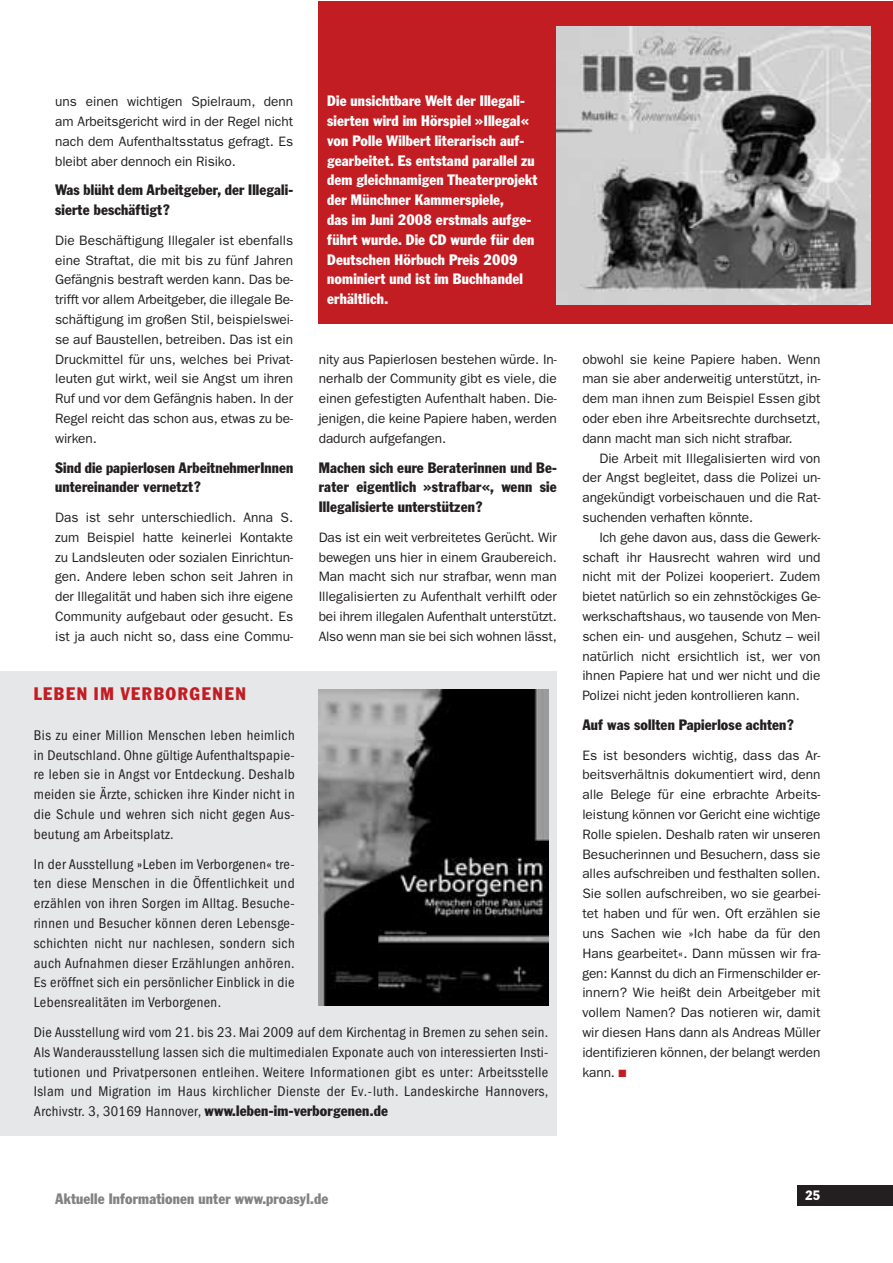
<style>
.page{position:relative;width:893px;height:1263px;background:#fff}
.page>*{position:absolute;margin:0;border:0;box-sizing:border-box;transform-origin:0 0}
.t1{font:18px "Franklin ATF Condensed BQ";letter-spacing:.1em;color:#c21d23}
.t2{font:15px/19.8px "Franklin ATF Condensed BQ";letter-spacing:.01em;color:#fff}
.t3{font:15px/19.8px "Franklin ATF Condensed BQ";letter-spacing:.01em;color:#231f20}
.t4{font:15px "Franklin ATF Condensed BQ";letter-spacing:.01em;color:#808284}
.t5{font:condensed 14.55px/19.8px "Franklin Gothic LT";letter-spacing:.025em;color:#231f20;text-align:justify}
.t6{font:13.65px/19.8px "Franklin Gothic LT";letter-spacing:-.005em;color:#231f20;text-align:justify}
.t7{font:13.5px "Franklin ATF Condensed BQ";color:#fff}
.s1{font-family:"Franklin Gothic LT";font-stretch:condensed;font-size:14.55px}
.s2{color:#c21d23}
</style>
<div class="page">
<div style="left:319px;top:1px;width:574px;height:323px;background:#c21d23"></div>
<div style="left:797px;top:1185px;width:96px;height:21px;background:#231f20"></div>
<img style="left:557px;top:27px;width:314px;height:277px">
<div style="left:0;top:672px;width:557px;height:464px;background:#e6e7e8"></div>
<img style="left:319px;top:689px;width:229px;height:317px">
<p class="t6" style="left:55px;top:93px;width:240px">uns einen wichtigen Spielraum, denn am Arbeitsgericht wird in der Regel nicht nach dem Aufenthaltsstatus gefragt. Es bleibt aber dennoch ein Risiko.</p>
<p class="t3" style="left:55px;top:182px;width:240px">Was blüht dem Arbeitgeber, der Illegali&shy;sierte beschäftigt?</p>
<p class="t6" style="left:55px;top:232px;width:240px">Die Beschäftigung Illegaler ist ebenfalls eine Straftat, die mit bis zu fünf Jahren Gefängnis bestraft werden kann. Das be&shy;trifft vor allem Arbeitgeber, die illegale Be&shy;schäftigung im großen Stil, beispielswei&shy;se auf Baustellen, betreiben. Das ist ein Druckmittel für uns, welches bei Privat&shy;leuten gut wirkt, weil sie Angst um ihren Ruf und vor dem Gefängnis haben. In der Regel reicht das schon aus, etwas zu be&shy;wirken.</p>
<p class="t3" style="left:55px;top:459px;width:240px">Sind die papierlosen ArbeitnehmerInnen untereinander vernetzt?</p>
<p class="t6" style="left:55px;top:509px;width:240px">Das ist sehr unterschiedlich. Anna S. zum Beispiel hatte keinerlei Kontakte zu Landsleuten oder sozialen Einrichtun&shy;gen. Andere leben schon seit Jahren in der Illegalität und haben sich ihre eigene Community aufgebaut oder gesucht. Es ist ja auch nicht so, dass eine Commu-</p>
<p class="t2" style="left:327px;top:92px;width:212px">Die unsichtbare Welt der Illegali&shy;sierten wird im Hörspiel »Illegal« von Polle Wilbert literarisch auf&shy;gearbeitet. Es entstand parallel zu dem gleichnamigen Theaterprojekt der Münchner Kammerspiele,<br>das im Juni 2008 erstmals aufge&shy;führt wurde. Die CD wurde für den<br>Deutschen Hörbuch Preis 2009 nominiert und ist im Buchhandel erhältlich.</p>
<p class="t6" style="left:319px;top:350px;width:240px">nity aus Papierlosen bestehen würde. In&shy;nerhalb der Community gibt es viele, die einen gefestigten Aufenthalt haben. Die&shy;jenigen, die keine Papiere haben, werden dadurch aufgefangen.</p>
<p class="t3" style="left:319px;top:459px;width:240px;text-align:justify">Machen sich eure Beraterinnen und Be&shy;rater eigentlich »strafbar«, wenn sie Illegalisierte unterstützen?</p>
<p class="t6" style="left:319px;top:529px;width:240px">Das ist ein weit verbreitetes Gerücht. Wir bewegen uns hier in einem Graubereich.<br>Man macht sich nur strafbar, wenn man Illegalisierten zu Aufenthalt verhilft oder bei ihrem illegalen Aufenthalt unterstützt.<br>Also wenn man sie bei sich wohnen lässt,</p>
<h1 class="t1" style="left:34px;top:687px;width:214px">LEBEN IM VERBORGENEN</h1>
<p class="t5" style="left:34px;top:726px;width:262px">Bis zu einer Million Menschen leben heimlich in Deutschland. Ohne gültige Aufenthaltspapie&shy;re leben sie in Angst vor Entdeckung. Deshalb meiden sie Ärzte, schicken ihre Kinder nicht in die Schule und wehren sich nicht gegen Aus&shy;beutung am Arbeitsplatz.</p>
<p class="t5" style="left:34px;top:855px;width:262px">In der Ausstellung »Leben im Verborgenen« tre&shy;ten diese Menschen in die Öffentlichkeit und erzählen von ihren Sorgen im Alltag. Besuche&shy;rinnen und Besucher können deren Lebensge&shy;schichten nicht nur nachlesen, sondern sich auch Aufnahmen dieser Erzählungen anhören.<br>Es eröffnet sich ein persönlicher Einblick in die Lebensrealitäten im Verborgenen.</p>
<p class="t5" style="left:34px;top:1023px;width:516px">Die Ausstellung wird vom 21. bis 23. Mai 2009 auf dem Kirchentag in Bremen zu sehen sein.<br>Als Wanderausstellung lassen sich die multimedialen Exponate auch von interessierten Insti&shy;tutionen und Privatpersonen entleihen. Weitere Informationen gibt es unter: Arbeitsstelle Islam und Migration im Haus kirchlicher Dienste der Ev.-luth. Landeskirche Hannovers,</p>
<p class="t3" style="left:34px;top:1102px;width:356px"><span class="s1">Archivstr. 3, 30169 Hannover,</span> www.leben-im-verborgenen.de</p>
<p class="t6" style="left:582px;top:351px;width:240px">obwohl sie keine Papiere haben. Wenn man sie aber anderweitig unterstützt, in&shy;dem man ihnen zum Beispiel Essen gibt oder eben ihre Arbeitsrechte durchsetzt, dann macht man sich nicht strafbar.</p>
<p class="t6" style="left:582px;top:450px;width:240px;text-indent:17px">Die Arbeit mit Illegalisierten wird von der Angst begleitet, dass die Polizei un&shy;angekündigt vorbeischauen und die Rat&shy;suchenden verhaften könnte.</p>
<p class="t6" style="left:582px;top:529px;width:240px;text-indent:17px">Ich gehe davon aus, dass die Gewerk&shy;schaft ihr Hausrecht wahren wird und nicht mit der Polizei kooperiert. Zudem bietet natürlich so ein zehnstöckiges Ge&shy;werkschaftshaus, wo tausende von Men&shy;schen ein- und ausgehen, Schutz – weil natürlich nicht ersichtlich ist, wer von ihnen Papiere hat und wer nicht und die Polizei nicht jeden kontrollieren kann.</p>
<p class="t3" style="left:582px;top:716px;width:213px">Auf was sollten Papierlose achten?</p>
<p class="t6" style="left:582px;top:747px;width:240px">Es ist besonders wichtig, dass das Ar&shy;beitsverhältnis dokumentiert wird, denn alle Belege für eine erbrachte Arbeits&shy;leistung können vor Gericht eine wichtige Rolle spielen. Deshalb raten wir unseren Besucherinnen und Besuchern, dass sie alles aufschreiben und festhalten sollen.<br>Sie sollen aufschreiben, wo sie gearbei&shy;tet haben und für wen. Oft erzählen sie uns Sachen wie »Ich habe da für den Hans gearbeitet«. Dann müssen wir fra&shy;gen: Kannst du dich an Firmenschilder er&shy;innern? Wie heißt dein Arbeitgeber mit vollem Namen? Das notieren wir, damit wir diesen Hans dann als Andreas Müller identifizieren können, der belangt werden kann. <span class="s2">■</span></p>
<p class="t4" style="left:55px;top:1193px;width:275px">Aktuelle Informationen unter www.proasyl.de</p>
<p class="t7" style="left:805px;top:1190px;width:17px">25</p>
</div>
